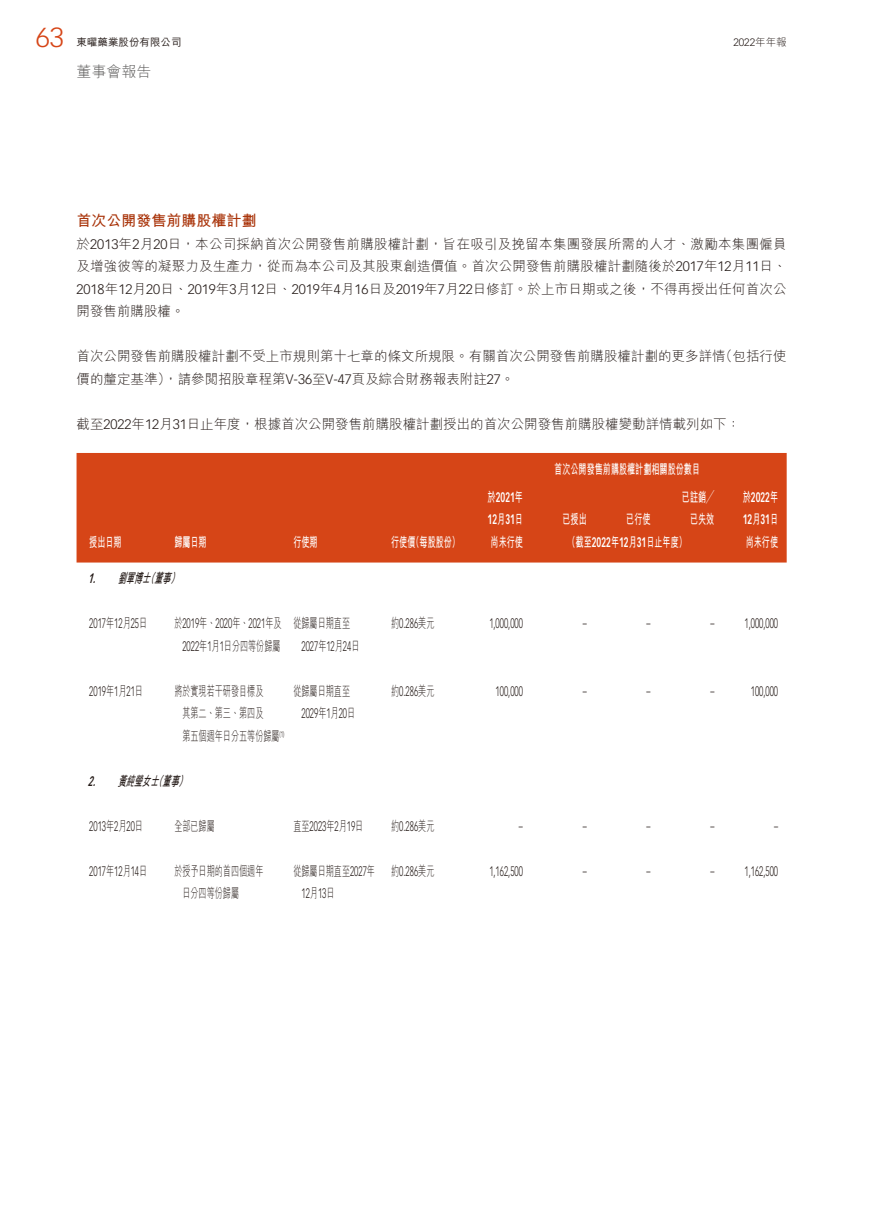
<style>
.page{position:relative;width:893px;height:1212px;background:#fff}
.page>*{position:absolute;margin:0;border:0;box-sizing:border-box;transform-origin:0 0}
.t1{font:300 27px "Vectora LT Std";color:#d64517}
.t2{font:15px "M Hei HK Bold E Ten B5 H";color:#a9340a}
.t3{font:15px "M Hei HK Light E Ten B5 H";color:#595857}
.t4{font:13.5px/22.5px "M Hei HK Light E Ten B5 H";color:#231916;text-align:justify}
.t5{font:300 13.5px "Vectora LT Std";color:#231916;scale:.6 1}
.t6{font:13.5px/22.5px "M Hei HK Light E Ten B5 H";color:#231916;scale:.6 1}
.t7{font:13.5px/22.5px "M Hei HK Bold E Ten B5 H";color:#fff;text-align:center;scale:.6 1}
.t8{font:700 13.5px/22.5px "Vectora LT Std";color:#fff;scale:.6 1}
.t9{font:italic 13.5px "M Hei HK Bold E Ten B5 H";color:#231916;scale:.6 1}
.t10{font:10.5px "M Hei HK Medium E Ten B5 H";color:#231916}
.t11{font:300 10.5px "Vectora LT Std";color:#231916}
.s1{font-family:"M Hei HK Light E Ten B5 H";font-weight:400}
.s2{font-family:"Vectora LT Std";font-weight:300}
.s3{font-family:"M Hei HK Bold E Ten B5 H";font-weight:400}
.s4{font-family:"Vectora LT Std";font-weight:700}
</style>
<div class="page">
<div style="left:77px;top:453px;width:710px;height:109px;background:#d64517"></div>
<h1 class="t1" style="left:36px;top:24px;width:30px">63</h1>
<p class="t10" style="left:77px;top:38px;width:107px">東曜藥業股份有限公司</p>
<p class="t11" style="left:733px;top:38px;width:55px">2022<span class="s1">年年報</span></p>
<p class="t3" style="left:77px;top:66px;width:76px">董事會報告</p>
<p class="t2" style="left:77px;top:215px;width:181px">首次公開發售前購股權計劃</p>
<p class="t4" style="left:77px;top:234px;width:712px">於<span class="s2">2013</span>年<span class="s2">2</span>月<span class="s2">20</span>日，本公司採納首次公開發售前購股權計劃，旨在吸引及挽留本集團發展所需的人才、激勵本集團僱員及增強彼等的凝聚力及生產力，從而為本公司及其股東創造價值。首次公開發售前購股權計劃隨後於<span class="s2">2017</span>年<span class="s2">12</span>月<span class="s2">11</span>日、<span class="s2">2018</span>年<span class="s2">12</span>月<span class="s2">20</span>日、<span class="s2">2019</span>年<span class="s2">3</span>月<span class="s2">12</span>日、<span class="s2">2019</span>年<span class="s2">4</span>月<span class="s2">16</span>日及<span class="s2">2019</span>年<span class="s2">7</span>月<span class="s2">22</span>日修訂。於上市日期或之後，不得再授出任何首次公開發售前購股權。</p>
<p class="t4" style="left:77px;top:347px;width:712px">首次公開發售前購股權計劃不受上市規則第十七章的條文所規限。有關首次公開發售前購股權計劃的更多詳情（包括行使價的釐定基準），請參閱招股章程第<span class="s2">V-36</span>至<span class="s2">V-47</span>頁及綜合財務報表附註<span class="s2">27</span>。</p>
<p class="t4" style="left:77px;top:414px;width:665px">截至<span class="s2">2022</span>年<span class="s2">12</span>月<span class="s2">31</span>日止年度，根據首次公開發售前購股權計劃授出的首次公開發售前購股權變動詳情載列如下：</p>
<p class="t7" style="left:89px;top:532px;width:56px">授出日期</p>
<p class="t7" style="left:174px;top:532px;width:56px">歸屬日期</p>
<p class="t7" style="left:293px;top:532px;width:42px">行使期</p>
<p class="t7" style="left:391px;top:532px;width:116px">行使價（每股股份）</p>
<p class="t8" style="left:488px;top:486px;width:60px"><span class="s3">於</span>2021<span class="s3">年<br></span>12<span class="s3">月</span>31<span class="s3">日</span></p>
<p class="t7" style="left:491px;top:532px;width:56px">尚未行使</p>
<p class="t7" style="left:554px;top:459px;width:245px">首次公開發售前購股權計劃相關股份數目</p>
<p class="t7" style="left:562px;top:510px;width:42px">已授出</p>
<p class="t7" style="left:626px;top:510px;width:42px">已行使</p>
<p class="t7" style="left:682px;top:487px;width:56px">已註銷╱已失效</p>
<p class="t8" style="left:743px;top:486px;width:60px"><span class="s3">於</span>2022<span class="s3">年<br></span>12<span class="s3">月</span>31<span class="s3">日</span></p>
<p class="t7" style="left:567px;top:532px;width:200px">（截至<span class="s4">2022</span>年<span class="s4">12</span>月<span class="s4">31</span>日止年度）</p>
<p class="t7" style="left:746px;top:532px;width:55px">尚未行使</p>
<p class="t9" style="left:88px;top:573px;width:158px"><span class="s4">1.</span> 劉軍博士（董事）</p>
<p class="t5" style="left:89px;top:617px;width:98px">2017<span class="s1">年</span>12<span class="s1">月</span>25<span class="s1">日</span></p>
<p class="t5" style="left:174px;top:617px;width:180px"><span class="s1">於</span>2019<span class="s1">年、</span>2020<span class="s1">年、</span>2021<span class="s1">年及</span></p>
<p class="t6" style="left:182px;top:636px;width:165px"><span class="s2">2022</span>年<span class="s2">1</span>月<span class="s2">1</span>日分四等份歸屬</p>
<p class="t6" style="left:293px;top:614px;width:96px">從歸屬日期直至</p>
<p class="t5" style="left:301px;top:640px;width:98px">2027<span class="s1">年</span>12<span class="s1">月</span>24<span class="s1">日</span></p>
<p class="t5" style="left:89px;top:685px;width:91px">2019<span class="s1">年</span>1<span class="s1">月</span>21<span class="s1">日</span></p>
<p class="t6" style="left:182px;top:681px;width:172px;text-indent:-8px">將於實現若干研發目標及<br>其第二、第三、第四及<br>第五個週年日分五等份歸屬<sup>(1)</sup></p>
<p class="t6" style="left:293px;top:681px;width:96px">從歸屬日期直至</p>
<p class="t5" style="left:301px;top:707px;width:91px">2029<span class="s1">年</span>1<span class="s1">月</span>20<span class="s1">日</span></p>
<p class="t5" style="left:391px;top:617px;width:74px"><span class="s1">約</span>0.286<span class="s1">美元</span></p>
<p class="t5" style="left:489px;top:617px;width:58px">1,000,000</p>
<p class="t5" style="left:583px;top:617px;width:8px">–</p>
<p class="t5" style="left:647px;top:617px;width:8px">–</p>
<p class="t5" style="left:710px;top:617px;width:115px">– 1,000,000</p>
<p class="t5" style="left:391px;top:685px;width:74px"><span class="s1">約</span>0.286<span class="s1">美元</span></p>
<p class="t5" style="left:496px;top:685px;width:47px">100,000</p>
<p class="t5" style="left:583px;top:685px;width:8px">–</p>
<p class="t5" style="left:647px;top:685px;width:8px">–</p>
<p class="t5" style="left:710px;top:685px;width:8px">–</p>
<p class="t5" style="left:751px;top:685px;width:47px">100,000</p>
<p class="t9" style="left:88px;top:776px;width:172px"><span class="s4">2.</span> 黃純瑩女士（董事）</p>
<p class="t5" style="left:89px;top:820px;width:91px">2013<span class="s1">年</span>2<span class="s1">月</span>20<span class="s1">日</span></p>
<p class="t6" style="left:174px;top:816px;width:69px">全部已歸屬</p>
<p class="t5" style="left:293px;top:820px;width:118px"><span class="s1">直至</span>2023<span class="s1">年</span>2<span class="s1">月</span>19<span class="s1">日</span></p>
<p class="t5" style="left:391px;top:820px;width:74px"><span class="s1">約</span>0.286<span class="s1">美元</span></p>
<p class="t5" style="left:519px;top:820px;width:8px">–</p>
<p class="t5" style="left:583px;top:820px;width:8px">–</p>
<p class="t5" style="left:647px;top:820px;width:8px">–</p>
<p class="t5" style="left:710px;top:820px;width:8px">–</p>
<p class="t5" style="left:774px;top:820px;width:8px">–</p>
<p class="t5" style="left:89px;top:865px;width:98px">2017<span class="s1">年</span>12<span class="s1">月</span>14<span class="s1">日</span></p>
<p class="t6" style="left:182px;top:861px;width:137px;text-indent:-8px">於授予日期的首四個週年日分四等份歸屬</p>
<p class="t6" style="left:293px;top:861px;width:138px">從歸屬日期直至<span class="s2">2027</span>年</p>
<p class="t5" style="left:391px;top:865px;width:74px"><span class="s1">約</span>0.286<span class="s1">美元</span></p>
<p class="t5" style="left:489px;top:865px;width:58px">1,162,500</p>
<p class="t5" style="left:583px;top:865px;width:8px">–</p>
<p class="t5" style="left:647px;top:865px;width:8px">–</p>
<p class="t5" style="left:710px;top:865px;width:115px">– 1,162,500</p>
<p class="t5" style="left:301px;top:887px;width:57px">12<span class="s1">月</span>13<span class="s1">日</span></p>
</div>
